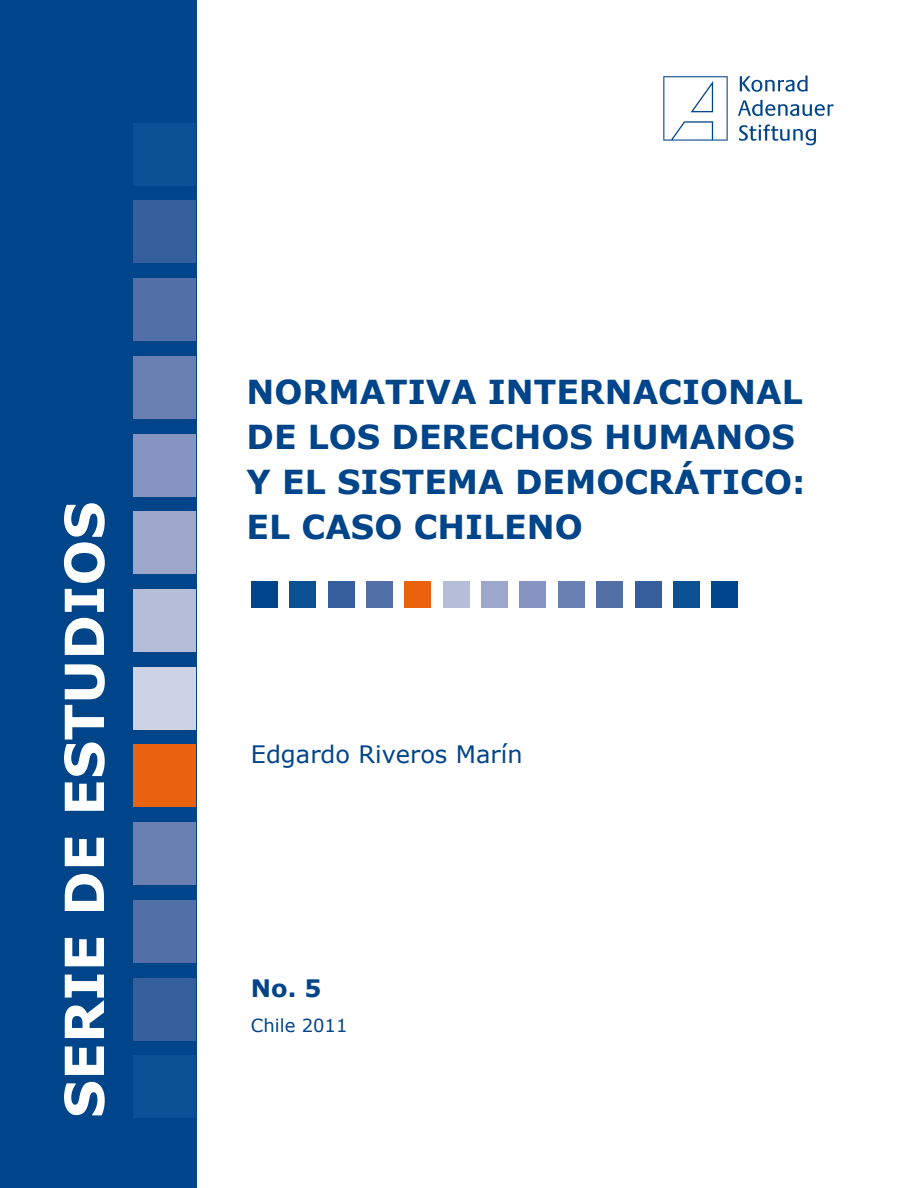
<style>
.page{position:relative;width:918px;height:1188px;background:#fff}
.page>*{position:absolute;margin:0;border:0;box-sizing:border-box;transform-origin:0 0}
.t1{font:700 54px "Verdana";color:#fff}
.t2{font:700 33px/45px "Verdana";color:#004489}
.t3{font:24px "Verdana";color:#004489}
.t4{font:700 24px "Verdana";color:#004489}
.t5{font:18px "Verdana";color:#004489}
</style>
<div class="page">
<div style="left:0;top:0;width:196px;height:1188px;background:#004489"></div>
<div style="left:133px;top:123px;width:63px;height:63px;background:#0b5092"></div>
<div style="left:133px;top:201px;width:63px;height:62px;background:#355f9c"></div>
<div style="left:133px;top:278px;width:63px;height:63px;background:#526fa7"></div>
<div style="left:133px;top:356px;width:63px;height:63px;background:#6b80b2"></div>
<div style="left:133px;top:434px;width:63px;height:63px;background:#8594c0"></div>
<div style="left:133px;top:511px;width:63px;height:63px;background:#9da7cc"></div>
<div style="left:133px;top:589px;width:63px;height:63px;background:#b6bdd9"></div>
<div style="left:133px;top:667px;width:63px;height:63px;background:#ced2e5"></div>
<div style="left:133px;top:745px;width:63px;height:62px;background:#ea620e"></div>
<div style="left:133px;top:822px;width:63px;height:63px;background:#6b80b2"></div>
<div style="left:133px;top:900px;width:63px;height:63px;background:#526fa7"></div>
<div style="left:133px;top:978px;width:63px;height:63px;background:#355f9c"></div>
<div style="left:133px;top:1055px;width:63px;height:63px;background:#0b5092"></div>
<div style="left:711px;top:581px;width:27px;height:27px;background:#004489"></div>
<div style="left:673px;top:581px;width:27px;height:27px;background:#0b5092"></div>
<div style="left:635px;top:581px;width:27px;height:27px;background:#355f9c"></div>
<div style="left:596px;top:581px;width:27px;height:27px;background:#526fa7"></div>
<div style="left:558px;top:581px;width:27px;height:27px;background:#6b80b2"></div>
<div style="left:519px;top:581px;width:27px;height:27px;background:#8594c0"></div>
<div style="left:481px;top:581px;width:27px;height:27px;background:#9da7cc"></div>
<div style="left:443px;top:581px;width:27px;height:27px;background:#b6bdd9"></div>
<div style="left:404px;top:581px;width:27px;height:27px;background:#ea620e"></div>
<div style="left:366px;top:581px;width:27px;height:27px;background:#526fa7"></div>
<div style="left:328px;top:581px;width:27px;height:27px;background:#355f9c"></div>
<div style="left:289px;top:581px;width:27px;height:27px;background:#0b5092"></div>
<div style="left:251px;top:581px;width:27px;height:27px;background:#004489"></div>
<svg style="left:663px;top:76px;width:65px;height:65px"></svg>
<svg style="left:740px;top:75px;width:68px;height:17px"></svg>
<svg style="left:738px;top:100px;width:96px;height:16px"></svg>
<svg style="left:739px;top:124px;width:77px;height:21px"></svg>
<h1 class="t1" style="left:50px;top:1118px;width:618px;rotate:-90deg">SERIE DE ESTUDIOS</h1>
<p class="t2" style="left:247px;top:368px;width:560px">NORMATIVA INTERNACIONAL<br>DE LOS DERECHOS HUMANOS<br>Y EL SISTEMA DEMOCRÁTICO:<br>EL CASO CHILENO</p>
<p class="t3" style="left:251px;top:739px;width:273px">Edgardo Riveros Marín</p>
<p class="t4" style="left:251px;top:973px;width:72px">No. 5</p>
<p class="t5" style="left:251px;top:1014px;width:98px">Chile 2011</p>
</div>
